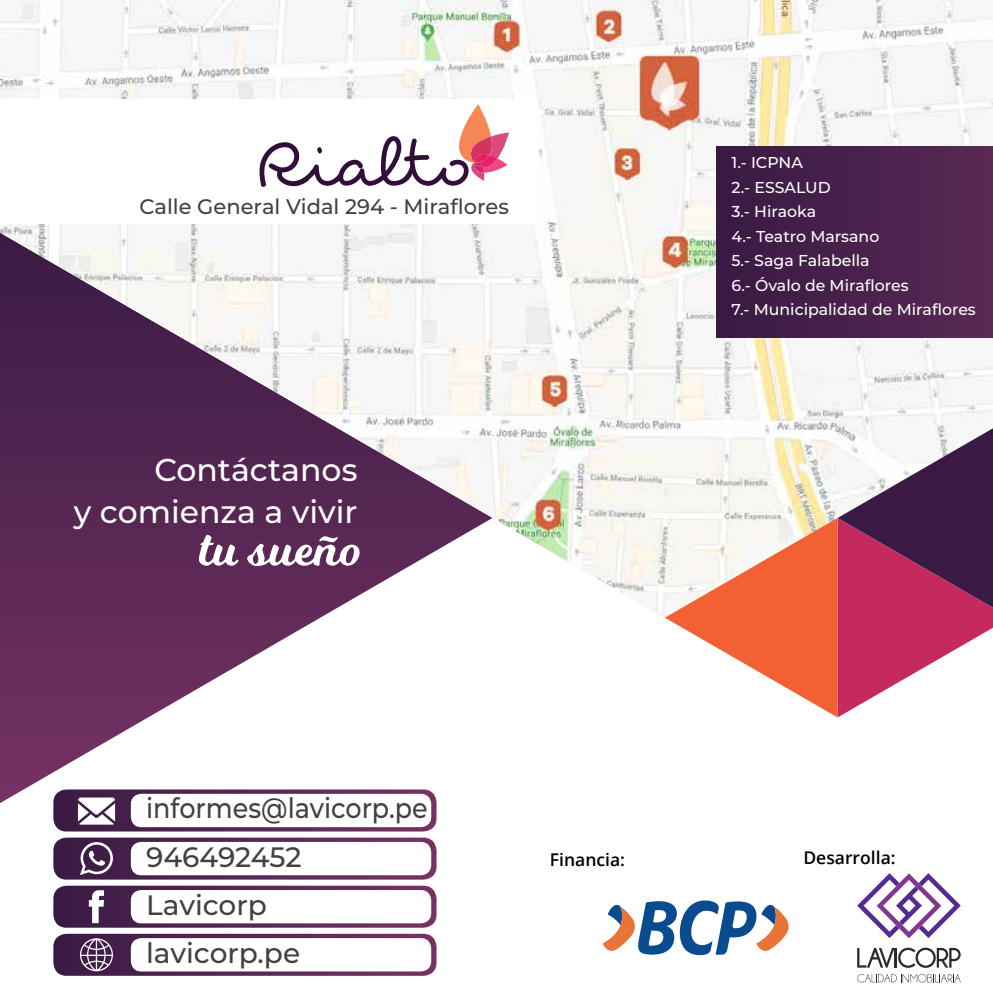
<style>
.page{position:relative;width:993px;height:993px;background:#fff}
.page>*{position:absolute;margin:0;border:0;box-sizing:border-box;transform-origin:0 0}
.t1{font:52.5px "Milkshake";color:#fff}
.t2{font:500 31.5px/42px "Montserrat";color:#fff;text-align:right}
.t3{font:500 28px "Montserrat";color:#414042}
.t4{font:500 28px "Montserrat";color:#414042;scale:.91 1}
.t5{font:500 21px "Montserrat";color:#414042}
.t6{font:600 17.5px "Open Sans";color:#000}
.t7{font:500 15.75px/24.5px "Montserrat";color:#fff}
</style>
<div class="page">
<svg style="left:0;top:617px;width:437px;height:185px"></svg>
<img style="left:0;top:0;width:992px;height:617px">
<svg style="left:664px;top:428px;width:328px;height:289px"></svg>
<div style="left:716px;top:146px;width:276px;height:191px;background:linear-gradient(to right,#391a43,#592855)"></div>
<svg style="left:53px;top:933px;width:383px;height:42px"></svg>
<svg style="left:53px;top:837px;width:383px;height:42px"></svg>
<svg style="left:53px;top:885px;width:383px;height:42px"></svg>
<svg style="left:857px;top:947px;width:103px;height:20px"></svg>
<svg style="left:857px;top:974px;width:103px;height:8px"></svg>
<svg style="left:857px;top:873px;width:103px;height:64px"></svg>
<svg style="left:53px;top:789px;width:383px;height:42px"></svg>
<div style="left:0;top:99px;width:537px;height:125px;background:#fff"></div>
<svg style="left:602px;top:900px;width:186px;height:55px"></svg>
<svg style="left:259px;top:104px;width:249px;height:83px"></svg>
<h3 class="t5" style="left:139px;top:192px;width:371px">Calle General Vidal 294 - Miraflores</h3>
<h2 class="t2" style="left:74px;top:447px;width:285px">Contáctanos<br>y comienza a vivir</h2>
<h1 class="t1" style="left:199px;top:510px;width:159px">tu sueño</h1>
<p class="t7" style="left:731px;top:150px;width:246px">1.- ICPNA<br>2.- ESSALUD<br>3.- Hiraoka<br>4.- Teatro Marsano<br>5.- Saga Falabella<br>6.- Óvalo de Miraflores<br>7.- Municipalidad de Miraflores</p>
<h3 class="t4" style="left:146px;top:788px;width:311px">informes@lavicorp.pe</h3>
<h3 class="t3" style="left:146px;top:836px;width:157px">946492452</h3>
<h3 class="t3" style="left:146px;top:884px;width:122px">Lavicorp</h3>
<h3 class="t3" style="left:146px;top:932px;width:155px">lavicorp.pe</h3>
<p class="t6" style="left:549px;top:847px;width:77px">Financia:</p>
<p class="t6" style="left:803px;top:845px;width:94px">Desarrolla:</p>
</div>
